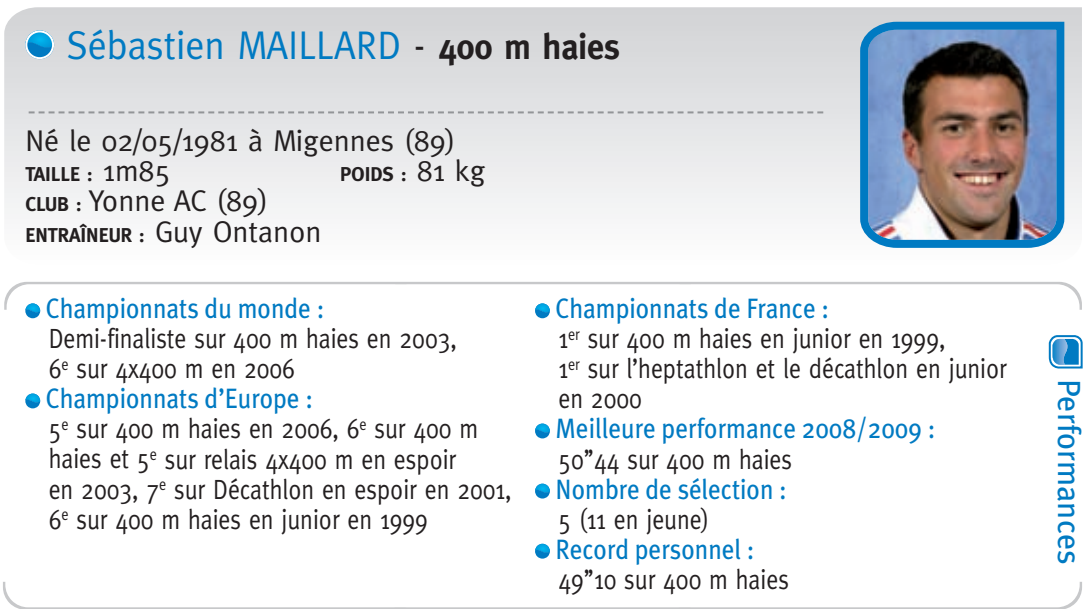
<style>
.page{position:relative;width:1090px;height:609px;background:#fff}
.page>*{position:absolute;margin:0;border:0;box-sizing:border-box;transform-origin:0 0}
.t1{font:40px "Meta";color:#007ac2;scale:.95 1}
.t2{font:32px "Meta Plus";color:#007ac2}
.t3{font:30px "Meta";color:#231f20}
.t4{font:28px/30px "Meta";color:#231f20;scale:.85 1}
.t5{font:28px "Meta Plus";color:#007ac2;scale:.9 1}
.t6{font:700 20px "Meta";color:#231f20}
.s1{color:#231f20}
.s2{font-weight:700;font-size:36px;color:#231f20}
.s3{font-weight:400;font-size:30px}
.s4{font-weight:700;font-size:20px}
</style>
<div class="page">
<svg style="left:4px;top:7px;width:1077px;height:216px"></svg>
<svg style="left:29px;top:111px;width:794px;height:2px;background:#bcbdc0"></svg>
<svg style="left:25px;top:30px;width:29px;height:29px"></svg>
<div style="left:25px;top:30px;width:29px;height:29px;border:4px solid #fff;border-radius:50%"></div>
<svg style="left:25px;top:393px;width:15px;height:15px"></svg>
<svg style="left:25px;top:309px;width:15px;height:9px"></svg>
<svg style="left:535px;top:309px;width:15px;height:9px"></svg>
<svg style="left:535px;top:423px;width:15px;height:15px"></svg>
<svg style="left:535px;top:483px;width:15px;height:15px"></svg>
<svg style="left:535px;top:543px;width:15px;height:15px"></svg>
<img style="left:860px;top:22px;width:204px;height:226px">
<svg style="left:4px;top:282px;width:1077px;height:27px"></svg>
<svg style="left:1048px;top:335px;width:34px;height:33px"></svg>
<svg style="left:3px;top:581px;width:1079px;height:27px"></svg>
<h1 class="t1" style="left:67px;top:22px;width:584px">Sébastien MAILLARD <span class="s1">-</span> <span class="s2">400 m haies</span></h1>
<p class="t3" style="left:25px;top:123px;width:431px">Né le 02/05/1981 à Migennes (89)</p>
<p class="t6" style="left:25px;top:163px;width:147px">TAILLE : <span class="s3">1m85</span></p>
<p class="t6" style="left:340px;top:163px;width:147px">POIDS : <span class="s3">81 kg</span></p>
<p class="t3" style="left:25px;top:183px;width:244px"><span class="s4">CLUB :</span> Yonne AC (89)</p>
<p class="t6" style="left:25px;top:223px;width:298px">ENTRAÎNEUR : <span class="s3">Guy Ontanon</span></p>
<p class="t5" style="left:46px;top:292px;width:311px">Championnats du monde :</p>
<p class="t4" style="left:49px;top:323px;width:481px">Demi-finaliste sur 400 m haies en 2003,<br>6<sup>e</sup> sur 4x400 m en 2006</p>
<p class="t5" style="left:46px;top:382px;width:298px">Championnats d’Europe :</p>
<p class="t4" style="left:49px;top:413px;width:546px">5<sup>e</sup> sur 400 m haies en 2006, 6<sup>e</sup> sur 400 m haies et 5<sup>e</sup> sur relais 4x400 m en espoir<br>en 2003, 7<sup>e</sup> sur Décathlon en espoir en 2001, 6<sup>e</sup> sur 400 m haies en junior en 1999</p>
<p class="t5" style="left:555px;top:292px;width:305px">Championnats de France :</p>
<p class="t4" style="left:558px;top:323px;width:529px">1<sup>er</sup> sur 400 m haies en junior en 1999,<br>1<sup>er</sup> sur l’heptathlon et le décathlon en junior en 2000</p>
<p class="t5" style="left:555px;top:412px;width:423px">Meilleure performance 2008/2009 :</p>
<p class="t4" style="left:558px;top:443px;width:276px">50’’44 sur 400 m haies</p>
<p class="t5" style="left:555px;top:472px;width:258px">Nombre de sélection :</p>
<p class="t4" style="left:558px;top:503px;width:179px">5 (11 en jeune)</p>
<p class="t5" style="left:555px;top:532px;width:222px">Record personnel :</p>
<p class="t4" style="left:558px;top:563px;width:273px">49’’10 sur 400 m haies</p>
<p class="t2" style="left:1087px;top:379px;width:187px;rotate:90deg">Performances</p>
</div>
